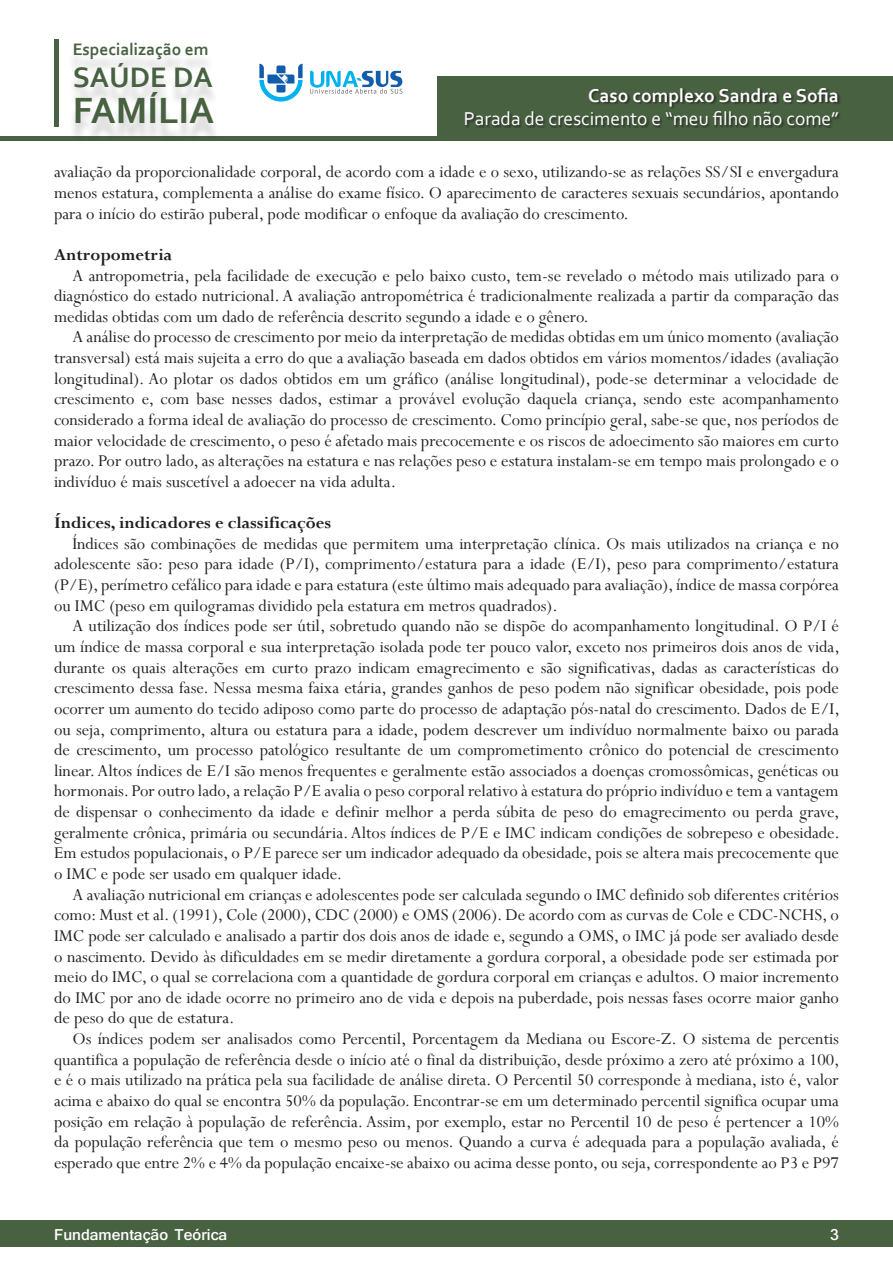
<style>
.page{position:relative;width:893px;height:1263px;background:#fff}
.page>*{position:absolute;margin:0;border:0;box-sizing:border-box;transform-origin:0 0}
.t1{font:700 38.25px "Corbel";color:#486141}
.t2{font:700 29.55px "Corbel";color:#486141}
.t3{font:19.5px "Corbel";color:#fff}
.t4{font:700 19.5px "Corbel";color:#fff}
.Paragrafo_basico{font:18.3px/20.7px "Perpetua";color:#231f20;text-align:justify}
.Sub-Paragrafo_bold{font:700 18.3px "Perpetua";color:#231f20}
.t5{font:700 17.4px "Corbel";color:#486141}
.t6{font:700 16.5px "Shruti";color:#fff}
</style>
<div class="page">
<div style="left:0;top:1220px;width:893px;height:27px;background:#486141"></div>
<hr style="left:0;top:136px;width:893px;height:4px;background:#486141">
<div style="left:438px;top:77px;width:455px;height:63px;background:#486141"></div>
<div style="left:465px;top:88px;width:377px;height:40px;background:#231f20;opacity:.75"></div>
<div style="left:54px;top:39px;width:5px;height:87px;background:#486141"></div>
<div style="left:67px;top:49px;width:153px;height:94px;background:#231f20;opacity:.2"></div>
<svg style="left:259px;top:64px;width:44px;height:38px"></svg>
<svg style="left:310px;top:71px;width:92px;height:23px"></svg>
<p class="t5" style="left:73px;top:38px;width:137px">Especialização em</p>
<h2 class="t2" style="left:73px;top:58px;width:142px">SAÚDE DA</h2>
<h1 class="t1" style="left:73px;top:87px;width:143px">FAMÍLIA</h1>
<p class="t4" style="left:588px;top:84px;width:252px">Caso complexo Sandra e Sofia</p>
<p class="t3" style="left:464px;top:107px;width:377px">Parada de crescimento e “meu filho não come”</p>
<p class="Paragrafo_basico" style="left:54px;top:161px;width:786px">avaliação da proporcionalidade corporal, de acordo com a idade e o sexo, utilizando-se as relações SS/SI e envergadura menos estatura, complementa a análise do exame físico. O aparecimento de caracteres sexuais secundários, apontando para o início do estirão puberal, pode modificar o enfoque da avaliação do crescimento.</p>
<p class="Sub-Paragrafo_bold" style="left:54px;top:243px;width:120px">Antropometria</p>
<p class="Paragrafo_basico" style="left:54px;top:265px;width:786px;text-indent:18px">A antropometria, pela facilidade de execução e pelo baixo custo, tem-se revelado o método mais utilizado para o diagnóstico do estado nutricional. A avaliação antropométrica é tradicionalmente realizada a partir da comparação das medidas obtidas com um dado de referência descrito segundo a idade e o gênero.</p>
<p class="Paragrafo_basico" style="left:54px;top:326px;width:786px;text-indent:18px">A análise do processo de crescimento por meio da interpretação de medidas obtidas em um único momento (avaliação transversal) está mais sujeita a erro do que a avaliação baseada em dados obtidos em vários momentos/idades (avaliação longitudinal). Ao plotar os dados obtidos em um gráfico (análise longitudinal), pode-se determinar a velocidade de crescimento e, com base nesses dados, estimar a provável evolução daquela criança, sendo este acompanhamento considerado a forma ideal de avaliação do processo de crescimento. Como princípio geral, sabe-se que, nos períodos de maior velocidade de crescimento, o peso é afetado mais precocemente e os riscos de adoecimento são maiores em curto prazo. Por outro lado, as alterações na estatura e nas relações peso e estatura instalam-se em tempo mais prolongado e o indivíduo é mais suscetível a adoecer na vida adulta.</p>
<p class="Sub-Paragrafo_bold" style="left:54px;top:511px;width:279px">Índices, indicadores e classificações</p>
<p class="Paragrafo_basico" style="left:54px;top:533px;width:786px;text-indent:18px">Índices são combinações de medidas que permitem uma interpretação clínica. Os mais utilizados na criança e no adolescente são: peso para idade (P/I), comprimento/estatura para a idade (E/I), peso para comprimento/estatura (P/E), perímetro cefálico para idade e para estatura (este último mais adequado para avaliação), índice de massa corpórea ou IMC (peso em quilogramas dividido pela estatura em metros quadrados).</p>
<p class="Paragrafo_basico" style="left:54px;top:615px;width:787px;text-indent:18px">A utilização dos índices pode ser útil, sobretudo quando não se dispõe do acompanhamento longitudinal. O P/I é um índice de massa corporal e sua interpretação isolada pode ter pouco valor, exceto nos primeiros dois anos de vida, durante os quais alterações em curto prazo indicam emagrecimento e são significativas, dadas as características do crescimento dessa fase. Nessa mesma faixa etária, grandes ganhos de peso podem não significar obesidade, pois pode ocorrer um aumento do tecido adiposo como parte do processo de adaptação pós-natal do crescimento. Dados de E/I, ou seja, comprimento, altura ou estatura para a idade, podem descrever um indivíduo normalmente baixo ou parada de crescimento, um processo patológico resultante de um comprometimento crônico do potencial de crescimento linear. Altos índices de E/I são menos frequentes e geralmente estão associados a doenças cromossômicas, genéticas ou hormonais. Por outro lado, a relação P/E avalia o peso corporal relativo à estatura do próprio indivíduo e tem a vantagem de dispensar o conhecimento da idade e definir melhor a perda súbita de peso do emagrecimento ou perda grave, geralmente crônica, primária ou secundária. Altos índices de P/E e IMC indicam condições de sobrepeso e obesidade.<br>Em estudos populacionais, o P/E parece ser um indicador adequado da obesidade, pois se altera mais precocemente que o IMC e pode ser usado em qualquer idade.</p>
<p class="Paragrafo_basico" style="left:54px;top:884px;width:786px;text-indent:18px">A avaliação nutricional em crianças e adolescentes pode ser calculada segundo o IMC definido sob diferentes critérios como: Must et al. (1991), Cole (2000), CDC (2000) e OMS (2006). De acordo com as curvas de Cole e CDC-NCHS, o IMC pode ser calculado e analisado a partir dos dois anos de idade e, segundo a OMS, o IMC já pode ser avaliado desde o nascimento. Devido às dificuldades em se medir diretamente a gordura corporal, a obesidade pode ser estimada por meio do IMC, o qual se correlaciona com a quantidade de gordura corporal em crianças e adultos. O maior incremento do IMC por ano de idade ocorre no primeiro ano de vida e depois na puberdade, pois nessas fases ocorre maior ganho de peso do que de estatura.</p>
<p class="Paragrafo_basico" style="left:54px;top:1028px;width:787px;text-indent:18px">Os índices podem ser analisados como Percentil, Porcentagem da Mediana ou Escore-Z. O sistema de percentis quantifica a população de referência desde o início até o final da distribuição, desde próximo a zero até próximo a 100, e é o mais utilizado na prática pela sua facilidade de análise direta. O Percentil 50 corresponde à mediana, isto é, valor acima e abaixo do qual se encontra 50% da população. Encontrar-se em um determinado percentil significa ocupar uma posição em relação à população de referência. Assim, por exemplo, estar no Percentil 10 de peso é pertencer a 10% da população referência que tem o mesmo peso ou menos. Quando a curva é adequada para a população avaliada, é esperado que entre 2% e 4% da população encaixe-se abaixo ou acima desse ponto, ou seja, correspondente ao P3 e P97</p>
<p class="t6" style="left:54px;top:1225px;width:175px">Fundamentação Teórica</p>
<p class="t6" style="left:830px;top:1225px;width:10px">3</p>
</div>
